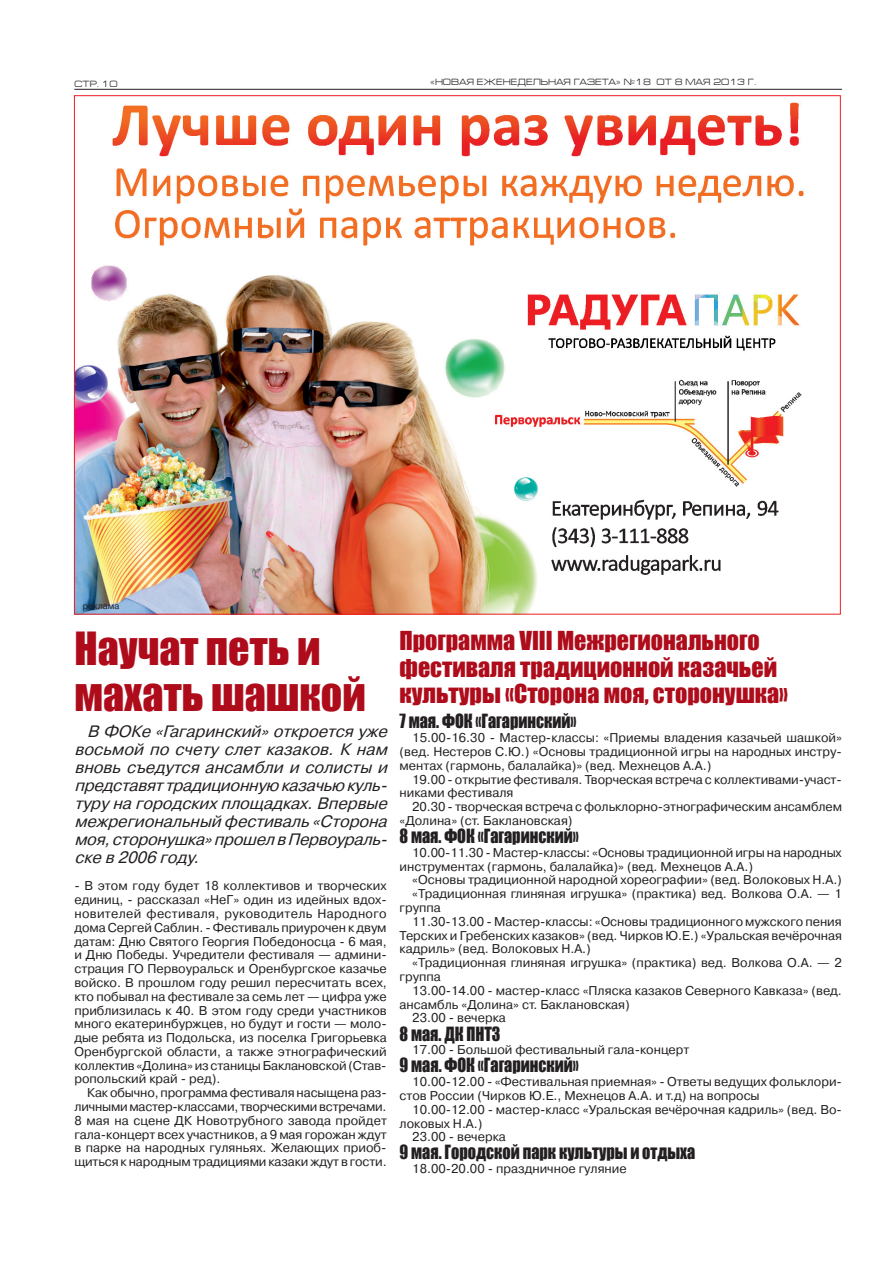
<style>
.page{position:relative;width:893px;height:1263px;background:#fff}
.page>*{position:absolute;margin:0;border:0;box-sizing:border-box;transform-origin:0 0}
.t1{font:42px/46.5px "Impact";color:#af0c1b}
.t2{font:24px/26.2px "Impact";color:#af0c1b}
.t3{font:18px "Impact";color:#231f20;scale:.9 1}
.t4{font:italic 16.5px/18px "Pragmatica C";color:#231f20;text-align:justify}
.t5{font:12.75px/13.8px "Pragmatica C";color:#231f20}
.t6{font:9px "Europe Ext";color:#231f20}
.t7{font:9px "Pragmatica C";color:#231f20}
.s1{font-family:"Impact";font-style:normal;font-size:18px}
</style>
<div class="page">
<hr style="left:74px;top:89px;width:768px;height:1px;background:#231f20">
<img style="left:76px;top:102px;width:728px;height:510px">
<p class="t6" style="left:74px;top:79px;width:45px">стр. 10</p>
<p class="t6" style="left:430px;top:77px;width:327px">«Новая еженедельная газета» №18 от 8 мая 2013 г.</p>
<p class="t7" style="left:83px;top:601px;width:38px">реклама</p>
<h1 class="t1" style="left:74px;top:624px;width:293px">Научат петь и махать шашкой</h1>
<p class="t4" style="left:74px;top:722px;width:319px;text-indent:13px">В ФОКе «Гагаринский»откроетсяуже восьмой по счету слет казаков. К нам вновьсъедутсяансамбли и солисты и представяттрадиционную казачью куль&shy;турунагородскихплощадках.Впервые межрегиональный фестиваль«Сторона</p>
<p class="t4" style="left:74px;top:848px;width:131px">ске в2006 году.</p>
<p class="t5" style="left:74px;top:879px;width:314px;text-align:justify">- В этом году будет 18 коллективов и творческих единиц, - рассказал «НеГ» один из идейных вдох&shy;новителей фестиваля, руководитель Народного дома Сергей Саблин. - Фестиваль приурочен к двум датам: Дню Святого Георгия Победоносца - 6 мая, и Дню Победы. Учредители фестиваля — админи&shy;страция ГО Первоуральск и Оренбургское казачье войско. В прошлом году решил пересчитать всех, кто побывал на фестивале за семь лет — цифра уже приблизилась к 40. В этом году среди участников много екатеринбуржцев, но будут и гости — моло&shy;дые ребята из Подольска, из поселка Григорьевка Оренбургской области, а также этнографический коллектив «Долина» из станицы Баклановской (Став&shy;ропольский край - ред).</p>
<p class="t5" style="left:74px;top:1086px;width:314px;text-align:justify;text-indent:13px">Как обычно, программа фестиваля насыщена раз&shy;личными мастер-классами, творческими встречами.<br>8 мая на сцене ДК Новотрубного завода пройдет гала-концерт всех участников, а 9 мая горожан ждут в парке на народных гуляньях. Желающих приоб&shy;щиться к народным традициями казаки ждут в гости.</p>
<h2 class="t2" style="left:400px;top:627px;width:390px">Программа VIII Межрегионального фестиваля традиционной казачьей культуры «Сторона моя, сторонушка»</h2>
<h3 class="t3" style="left:400px;top:707px;width:198px">7 мая. ФОК «Гагаринский»</h3>
<p class="t5" style="left:400px;top:731px;width:444px;text-align:justify;text-indent:13px">15.00-16.30 - Мастер-классы: «Приемы владения казачьей шашкой» (вед. Нестеров С.Ю.) «Основы традиционной игры на народных инстру&shy;ментах (гармонь, балалайка)» (вед. Мехнецов А.А.)</p>
<p class="t5" style="left:400px;top:772px;width:444px;text-indent:13px">19.00 - открытие фестиваля. Творческая встреча с коллективами-участ&shy;никами фестиваля</p>
<p class="t5" style="left:400px;top:800px;width:444px;text-indent:13px">20.30 - творческая встреча с фольклорно-этнографическим ансамблем «Долина» (ст. Баклановская)</p>
<p class="t4" style="left:74px;top:830px;width:506px">моя,сторонушка»прошелвПервоураль- <span class="s1">8 м а я . Ф ОК « Г а г а р и н с к и й »</span></p>
<p class="t5" style="left:400px;top:846px;width:444px;text-indent:13px">10.00-11.30 - Мастер-классы: «Основы традиционной игры на народных инструментах (гармонь, балалайка)» (вед. Мехнецов А.А.)</p>
<p class="t5" style="left:412px;top:873px;width:431px">«Основы традиционной народной хореографии» (вед. Волоковых Н.А.)</p>
<p class="t5" style="left:412px;top:887px;width:431px">«Традиционная глиняная игрушка» (практика) вед. Волкова О.А. — 1</p>
<p class="t5" style="left:400px;top:901px;width:43px">группа</p>
<p class="t5" style="left:412px;top:915px;width:431px">11.30-13.00 - Мастер-классы: «Основы традиционного мужского пения</p>
<p class="t5" style="left:400px;top:928px;width:444px">Терских и Гребенских казаков» (вед. Чирков Ю.Е.) «Уральская вечёрочная</p>
<p class="t5" style="left:400px;top:942px;width:193px">кадриль» (вед. Волоковых Н.А.)</p>
<p class="t5" style="left:412px;top:956px;width:431px">«Традиционная глиняная игрушка» (практика) вед. Волкова О.А. — 2</p>
<p class="t5" style="left:400px;top:970px;width:43px">группа</p>
<p class="t5" style="left:412px;top:984px;width:431px">13.00-14.00 - мастер-класс «Пляска казаков Северного Кавказа» (вед.</p>
<p class="t5" style="left:400px;top:997px;width:232px">ансамбль «Долина» ст. Баклановская)</p>
<p class="t5" style="left:412px;top:1011px;width:95px">23.00 - вечерка</p>
<h3 class="t3" style="left:400px;top:1019px;width:114px">8 мая. ДК ПНТЗ</h3>
<p class="t5" style="left:412px;top:1043px;width:279px">17.00 - Большой фестивальный гала-концерт</p>
<h3 class="t3" style="left:400px;top:1051px;width:201px">9 мая. ФОК «Гагаринский»</h3>
<p class="t5" style="left:400px;top:1075px;width:444px;text-indent:13px">10.00-12.00 - «Фестивальная приемная» - Ответы ведущих фольклори&shy;стов России (Чирков Ю.Е., Мехнецов А.А. и т.д) на вопросы</p>
<p class="t5" style="left:412px;top:1102px;width:431px">10.00-12.00 - мастер-класс «Уральская вечёрочная кадриль» (вед. Во-</p>
<p class="t5" style="left:400px;top:1116px;width:84px">локовых Н.А.)</p>
<p class="t5" style="left:412px;top:1130px;width:95px">23.00 - вечерка</p>
<h3 class="t3" style="left:400px;top:1138px;width:330px">9 мая. Городской парк культуры и отдыха</h3>
<p class="t5" style="left:412px;top:1162px;width:216px">18.00-20.00 - праздничное гуляние</p>
</div>
